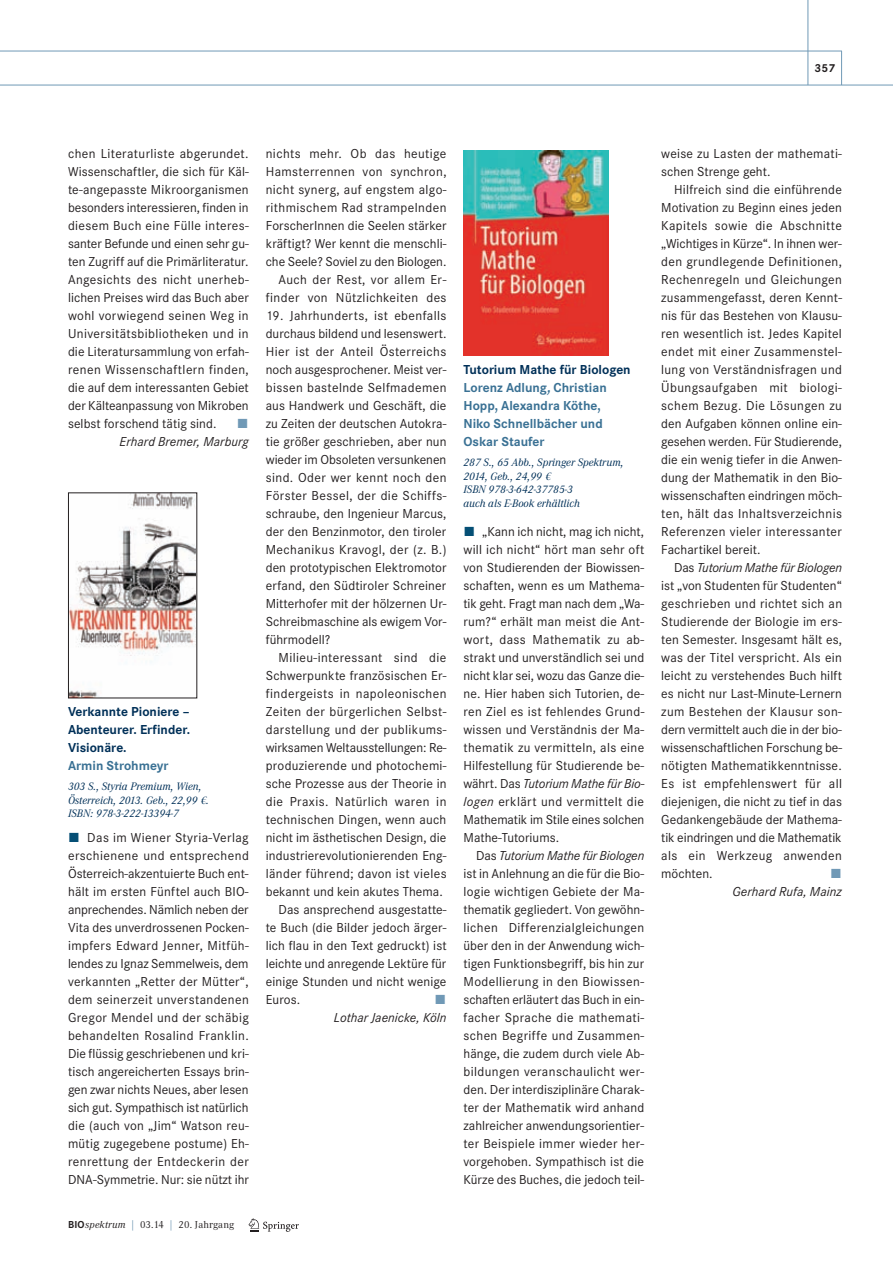
<style>
.page{position:relative;width:893px;height:1263px;background:#fff}
.page>*{position:absolute;margin:0;border:0;box-sizing:border-box;transform-origin:0 0}
.t1{font:13.5px/18px "Corporate S";letter-spacing:.01em;color:#231f20;text-align:justify}
.t2{font:13.5px "Corporate S";letter-spacing:.03em;color:#231f20}
.t3{font:700 13.5px/18px "Corporate S";color:#3a7194}
.t4{font:italic 13.5px "Corporate S";letter-spacing:.005em;color:#231f20}
.t5{font:700 13.5px/18px "Corporate S";color:#003058;text-align:justify}
.t6{font:13.5px "The Sans Expert";color:#7099b6}
.t7{font:700 12px "Corporate S";color:#231f20}
.t8{font:italic 11.25px/13.5px "Corporate A";color:#003058}
.t9{font:10.5px "Corporate A";letter-spacing:.015em;color:#231f20}
.s1{font-family:"Linotype Euro Font Ato F";font-style:normal}
.s2{font-family:"The Sans Expert";color:#054f75}
.s3{font-family:"Corporate S";font-weight:700}
.s4{font-style:italic}
.s5{color:#5484a5}
.s6{color:#003058}
</style>
<div class="page">
<hr style="left:0;top:85px;width:893px;height:1px;background:#7099b6">
<hr style="left:0;top:51px;width:842px;height:1px;background:#7099b6">
<hr style="left:841px;top:51px;width:1px;height:34px;background:#7099b6">
<hr style="left:807px;top:0;width:1px;height:85px;background:#7099b6">
<img style="left:70px;top:494px;width:125px;height:202px">
<div style="left:68px;top:492px;width:129px;height:206px;border:1px solid #231f20"></div>
<img style="left:463px;top:151px;width:145px;height:205px">
<svg style="left:249px;top:1218px;width:50px;height:14px"></svg>
<p class="t7" style="left:814px;top:64px;width:22px">357</p>
<p class="t1" style="left:68px;top:146px;width:182px">chen Literaturliste abgerundet.<br>Wissenschaftler, die sich für Käl&shy;te-angepasste Mikroorganismen besonders interessieren, finden in diesem Buch eine Fülle interes&shy;santer Befunde und einen sehr gu&shy;ten Zugriff auf die Primärliteratur.<br>Angesichts des nicht unerheb&shy;lichen Preises wird das Buch aber wohl vorwiegend seinen Weg in Universitätsbibliotheken und in die Literatursammlung von erfah&shy;renen Wissenschaftlern finden, die auf dem interessanten Gebiet der Kälteanpassung von Mikroben selbst forschend tätig sind.</p>
<p class="t6" style="left:237px;top:416px;width:13px">ó</p>
<p class="t4" style="left:120px;top:437px;width:131px">Erhard Bremer, Marburg</p>
<p class="t5" style="left:68px;top:704px;width:124px">Verkannte Pioniere – Abenteurer. Erfinder.<br>Visionäre.</p>
<p class="t3" style="left:68px;top:758px;width:102px">Armin Strohmeyr</p>
<p class="t8" style="left:68px;top:781px;width:142px">303 S., Styria Premium, Wien,<br>Österreich, 2013. Geb., 22,99 <span class="s1">O</span>.<br>ISBN: 978-3-222-13394-7</p>
<p class="t1" style="left:68px;top:830px;width:182px"><span class="s2">ó</span> Das im Wiener Styria-Verlag erschienene und entsprechend Österreich-akzentuierte Buch ent&shy;hält im ersten Fünftel auch BIO&shy;anprechendes. Nämlich neben der Vita des unverdrossenen Pocken&shy;impfers Edward Jenner, Mitfüh&shy;lendes zu Ignaz Semmelweis, dem verkannten „Retter der Mütter“, dem seinerzeit unverstandenen Gregor Mendel und der schäbig behandelten Rosalind Franklin.<br>Die flüssig geschriebenen und kri&shy;tisch angereicherten Essays brin&shy;gen zwar nichts Neues, aber lesen sich gut. Sympathisch ist natürlich die (auch von „Jim“ Watson reu&shy;mütig zugegebene postume) Eh&shy;renrettung der Entdeckerin der DNA-Symmetrie. Nur: sie nützt ihr</p>
<p class="t9" style="left:68px;top:1221px;width:168px"><span class="s3">BIO</span><span class="s4">spektrum</span> <span class="s5">|</span> 03.14 <span class="s5">|</span> 20. Jahrgang</p>
<p class="t1" style="left:266px;top:146px;width:182px;text-align:right">nichts mehr. Ob das heutige<br>Hams terrennen von synchron, nicht synerg, auf engstem algo&shy;rithmischem Rad strampelnden<br>ForscherInnen die Seelen stärker kräftigt? Wer kennt die menschli&shy;che Seele? Soviel zu den Biologen.<br>Auch der Rest, vor allem Er - finder von Nützlichkeiten des</p>
<p class="t1" style="left:266px;top:308px;width:182px">19. Jahrhunderts, ist ebenfalls durchaus bildend und lesenswert.<br>Hier ist der Anteil Österreichs noch ausgesprochener. Meist ver&shy;bissen bastelnde Selfmademen aus Handwerk und Geschäft, die zu Zeiten der deutschen Autokra&shy;tie größer geschrieben, aber nun wieder im Obsoleten versunkenen sind. Oder wer kennt noch den Förster Bessel, der die Schiffs&shy;schraube, den Ingenieur Marcus, der den Benzinmotor, den tiroler Mechanikus Kravogl, der (z. B.) den prototypischen Elektromotor erfand, den Südtiroler Schreiner Mitterhofer mit der hölzernen Ur-Schreibmaschine als ewigem Vor&shy;führmodell?</p>
<p class="t2" style="left:279px;top:653px;width:169px">Milieu-interessant sind die</p>
<p class="t1" style="left:266px;top:668px;width:182px">Schwerpunkte französischen Er-</p>
<p class="t2" style="left:266px;top:689px;width:182px">findergeists in napoleonischen</p>
<p class="t2" style="left:266px;top:707px;width:182px">Zeiten der bürgerlichen Selbst-</p>
<p class="t2" style="left:266px;top:725px;width:182px">darstellung und der publikums-</p>
<p class="t1" style="left:266px;top:740px;width:182px">wirksamen Weltausstellungen: Re-</p>
<p class="t1" style="left:266px;top:758px;width:182px">produzierende und photochemi-</p>
<p class="t1" style="left:266px;top:776px;width:182px">sche Prozesse aus der Theorie in</p>
<p class="t2" style="left:266px;top:797px;width:182px">die Praxis. Natürlich waren in</p>
<p class="t1" style="left:266px;top:812px;width:182px">technischen Dingen, wenn auch</p>
<p class="t1" style="left:266px;top:830px;width:182px">nicht im ästhetischen Design, die</p>
<p class="t1" style="left:266px;top:848px;width:182px">industrierevolutionierenden Eng-</p>
<p class="t2" style="left:266px;top:869px;width:182px">länder führend; davon ist vieles</p>
<p class="t1" style="left:266px;top:884px;width:179px">bekannt und kein akutes Thema.</p>
<p class="t1" style="left:279px;top:902px;width:169px">Das ansprechend ausgestatte-</p>
<p class="t1" style="left:266px;top:920px;width:182px">te Buch (die Bilder jedoch ärger-</p>
<p class="t1" style="left:266px;top:938px;width:182px">lich flau in den Text gedruckt) ist</p>
<p class="t1" style="left:266px;top:956px;width:182px">leichte und anregende Lektüre für</p>
<p class="t1" style="left:266px;top:974px;width:182px">einige Stunden und nicht wenige</p>
<p class="t1" style="left:266px;top:992px;width:36px">Euros.</p>
<p class="t6" style="left:434px;top:992px;width:13px">ó</p>
<p class="t4" style="left:334px;top:1013px;width:114px">Lothar Jaenicke, Köln</p>
<p class="t3" style="left:463px;top:362px;width:169px"><span class="s6">Tutorium Mathe für Biologen<br></span>Lorenz Adlung<span class="s4">,</span>Christian<br>Hopp, Alexandra Köthe,<br>Niko Schnellbächer und<br>Oskar Staufer</p>
<p class="t8" style="left:463px;top:457px;width:162px">287 S., 65 Abb., Springer Spektrum,<br>2014, Geb., 24,99 <span class="s1">O<br></span>ISBN 978-3-642-37785-3<br>auch als E-Book erhältlich</p>
<p class="t1" style="left:463px;top:524px;width:182px"><span class="s2">ó</span> „Kann ich nicht, mag ich nicht, will ich nicht“ hört man sehr oft von Studierenden der Biowissen&shy;schaften, wenn es um Mathema&shy;tik geht. Fragt man nach dem „Wa&shy;rum?“ erhält man meist die Ant&shy;wort, dass Mathematik zu ab&shy;strakt und unverständlich sei und nicht klar sei, wozu das Ganze die&shy;ne. Hier haben sich Tutorien, de&shy;ren Ziel es ist fehlendes Grund&shy;wissen und Verständnis der Ma&shy;thematik zu vermitteln, als eine Hilfestellung für Studierende be&shy;währt. Das <span class="s4">Tutorium Mathe für Bio&shy;logen</span> erklärt und vermittelt die Mathematik im Stile eines solchen Mathe-Tutoriums.</p>
<p class="t1" style="left:463px;top:848px;width:182px;text-indent:13px">Das <span class="s4">Tutorium Mathe für Biologen </span>ist in Anlehnung an die für die Bio&shy;logie wichtigen Gebiete der Ma&shy;thematik gegliedert. Von gewöhn&shy;lichen Differenzialgleichungen über den in der Anwendung wich&shy;tigen Funktionsbegriff, bis hin zur Modellierung in den Biowissen&shy;schaften erläutert das Buch in ein&shy;facher Sprache die mathemati&shy;schen Begriffe und Zusammen&shy;hänge, die zudem durch viele Ab&shy;bildungen veranschaulicht wer&shy;den. Der interdisziplinäre Charak&shy;ter der Mathematik wird anhand zahlreicher anwendungsorientier&shy;ter Beispiele immer wieder her&shy;vorgehoben. Sympathisch ist die Kürze des Buches, die jedoch teil-</p>
<p class="t1" style="left:661px;top:146px;width:182px">weise zu Lasten der mathemati&shy;schen Strenge geht.</p>
<p class="t1" style="left:661px;top:182px;width:182px;text-indent:13px">Hilfreich sind die einführende Motivation zu Beginn eines jeden Kapitels sowie die Abschnitte „Wichtiges in Kürze“. In ihnen wer&shy;den grundlegende Definitionen, Rechenregeln und Gleichungen zusammengefasst, deren Kennt&shy;nis für das Bestehen von Klausu&shy;ren wesentlich ist. Jedes Kapitel endet mit einer Zusammenstel&shy;lung von Verständnisfragen und Übungsaufgaben mit biologi&shy;schem Bezug. Die Lösungen zu den Aufgaben können online ein&shy;gesehen werden. Für Studierende, die ein wenig tiefer in die Anwen&shy;dung der Mathematik in den Bio&shy;wissenschaften eindringen möch&shy;ten, hält das Inhaltsverzeichnis Referenzen vieler interessanter Fachartikel bereit.</p>
<p class="t1" style="left:661px;top:560px;width:182px;text-indent:13px">Das <span class="s4">Tutorium Mathe für Biologen </span>ist „von Studenten für Studenten“ geschrieben und richtet sich an Studierende der Biologie im ers - ten Semester. Insgesamt hält es, was der Titel verspricht. Als ein leicht zu verstehendes Buch hilft es nicht nur Last-Minute-Lernern zum Bestehen der Klausur son&shy;dern vermittelt auch die in der bio&shy;wissenschaftlichen Forschung be&shy;nötigten Mathematikkenntnisse.<br>Es ist empfehlenswert für all diejenigen, die nicht zu tief in das Gedankengebäude der Mathema&shy;tik eindringen und die Mathe matik als ein Werkzeug anwenden möchten.</p>
<p class="t6" style="left:830px;top:866px;width:13px">ó</p>
<p class="t4" style="left:732px;top:887px;width:111px">Gerhard Rufa, Mainz</p>
</div>
